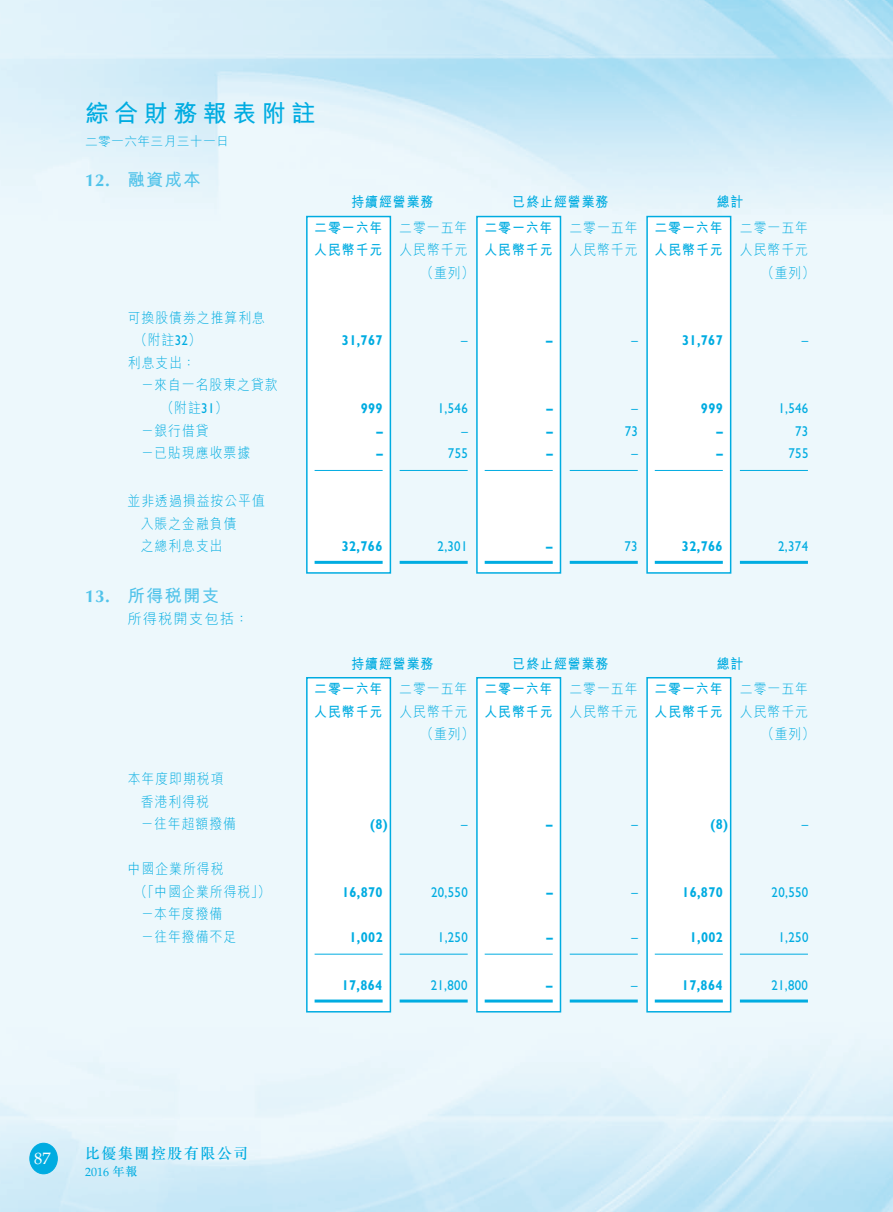
<style>
.page{position:relative;width:893px;height:1212px;background:#fff}
.page>*{position:absolute;margin:0;border:0;box-sizing:border-box;transform-origin:0 0}
.t1{font:700 24px "M Hei HK";letter-spacing:.23em;color:#00ace1}
.t2{font:700 17.25px "M Hei HK";letter-spacing:.08em;color:#51c3ea}
.t3{font:700 17.25px "Optima LT Std";color:#51c3ea}
.t4{font:16.5px "Palatino LT Std";color:#fff}
.t5{font:500 15px "M Sung HK";letter-spacing:.1em;color:#00ace1}
.t6{font:300 14.25px/22.5px "M Hei HK";letter-spacing:.08em;color:#00ace1;scale:.9 1}
.t7{font:700 14.25px "M Hei HK";letter-spacing:.08em;color:#00ace1;scale:.9 1}
.t8{font:700 14.25px "Gill Sans Std";letter-spacing:.03em;color:#00ace1;scale:.9 1}
.t9{font:14.25px "Gill Sans Std";letter-spacing:.03em;color:#00ace1;scale:.9 1}
.t10{font:300 14.25px "M Hei HK";letter-spacing:.08em;color:#00ace1}
.t11{font:300 12.75px "M Hei HK";letter-spacing:.03em;color:#00ace1}
.t12{font:12px "Palatino LT Std";color:#00ace1}
.s1{font-family:"Gill Sans Std";font-weight:400}
.s2{font-family:"M Sung HK";font-weight:500}
</style>
<div class="page">
<img style="left:0;top:0;width:893px;height:1212px">
<div style="left:30px;top:1143px;width:27px;height:30px;background:#00ace1;border-radius:50%"></div>
<div style="left:30px;top:1143px;width:27px;height:31px;border:1px solid #00ace1;border-radius:50%"></div>
<div style="left:30px;top:1143px;width:27px;height:30px;border:1px solid #00ace1;border-radius:50%"></div>
<div style="left:306px;top:216px;width:85px;height:358px;background:#fff;border:2px solid #00ace1"></div>
<div style="left:476px;top:216px;width:85px;height:358px;background:#fff;border:2px solid #00ace1"></div>
<div style="left:646px;top:216px;width:85px;height:358px;background:#fff;border:2px solid #00ace1"></div>
<hr style="left:315px;top:470px;width:68px;height:1px;background:#00ace1">
<hr style="left:400px;top:470px;width:68px;height:1px;background:#00ace1">
<hr style="left:485px;top:470px;width:68px;height:1px;background:#00ace1">
<hr style="left:570px;top:470px;width:68px;height:1px;background:#00ace1">
<hr style="left:655px;top:470px;width:68px;height:1px;background:#00ace1">
<hr style="left:740px;top:470px;width:68px;height:1px;background:#00ace1">
<hr style="left:315px;top:561px;width:68px;height:3px;background:#00ace1">
<hr style="left:400px;top:561px;width:68px;height:3px;background:#00ace1">
<hr style="left:485px;top:561px;width:68px;height:3px;background:#00ace1">
<hr style="left:570px;top:561px;width:68px;height:3px;background:#00ace1">
<hr style="left:655px;top:561px;width:68px;height:3px;background:#00ace1">
<hr style="left:740px;top:561px;width:68px;height:3px;background:#00ace1">
<div style="left:306px;top:677px;width:85px;height:335px;background:#fff;border:2px solid #00ace1"></div>
<div style="left:476px;top:677px;width:85px;height:335px;background:#fff;border:2px solid #00ace1"></div>
<div style="left:646px;top:677px;width:85px;height:335px;background:#fff;border:2px solid #00ace1"></div>
<hr style="left:315px;top:954px;width:68px;height:1px;background:#00ace1">
<hr style="left:400px;top:954px;width:68px;height:1px;background:#00ace1">
<hr style="left:485px;top:954px;width:68px;height:1px;background:#00ace1">
<hr style="left:570px;top:954px;width:68px;height:1px;background:#00ace1">
<hr style="left:655px;top:954px;width:68px;height:1px;background:#00ace1">
<hr style="left:740px;top:954px;width:68px;height:1px;background:#00ace1">
<hr style="left:315px;top:999px;width:68px;height:3px;background:#00ace1">
<hr style="left:400px;top:999px;width:68px;height:3px;background:#00ace1">
<hr style="left:485px;top:999px;width:68px;height:3px;background:#00ace1">
<hr style="left:570px;top:999px;width:68px;height:3px;background:#00ace1">
<hr style="left:655px;top:999px;width:68px;height:3px;background:#00ace1">
<hr style="left:740px;top:999px;width:68px;height:3px;background:#00ace1">
<h1 class="t1" style="left:85px;top:95px;width:232px">綜合財務報表附註</h1>
<p class="t11" style="left:85px;top:132px;width:145px">二零一六年三月三十一日</p>
<p class="t3" style="left:85px;top:170px;width:26px">12.</p>
<p class="t2" style="left:128px;top:167px;width:75px">融資成本</p>
<p class="t7" style="left:351px;top:192px;width:93px">持續經營業務</p>
<p class="t7" style="left:513px;top:192px;width:108px">已終止經營業務</p>
<p class="t7" style="left:717px;top:192px;width:31px">總計</p>
<p class="t7" style="left:314px;top:217px;width:77px">二零一六年</p>
<p class="t6" style="left:399px;top:216px;width:77px">二零一五年</p>
<p class="t7" style="left:484px;top:217px;width:77px">二零一六年</p>
<p class="t6" style="left:569px;top:216px;width:77px">二零一五年</p>
<p class="t7" style="left:654px;top:217px;width:77px">二零一六年</p>
<p class="t6" style="left:740px;top:216px;width:77px">二零一五年</p>
<p class="t7" style="left:314px;top:240px;width:77px">人民幣千元</p>
<p class="t6" style="left:399px;top:238px;width:77px">人民幣千元</p>
<p class="t7" style="left:484px;top:240px;width:77px">人民幣千元</p>
<p class="t6" style="left:569px;top:238px;width:77px">人民幣千元</p>
<p class="t7" style="left:655px;top:240px;width:77px">人民幣千元</p>
<p class="t6" style="left:740px;top:238px;width:77px">人民幣千元</p>
<p class="t6" style="left:421px;top:261px;width:60px">（重列）</p>
<p class="t6" style="left:761px;top:261px;width:60px">（重列(</p>
<p class="t6" style="left:128px;top:306px;width:154px">可換股債劵之推算利息</p>
<p class="t6" style="left:135px;top:328px;width:75px">（附註<span class="s1">32</span>(</p>
<p class="t6" style="left:128px;top:351px;width:76px">利息支出：</p>
<p class="t6" style="left:141px;top:373px;width:153px">－來自一名股東之貸款</p>
<p class="t8" style="left:342px;top:332px;width:47px">31,767</p>
<p class="t9" style="left:461px;top:332px;width:9px">–</p>
<p class="t8" style="left:546px;top:332px;width:9px">–</p>
<p class="t9" style="left:631px;top:332px;width:9px">–</p>
<p class="t8" style="left:682px;top:332px;width:47px">31,767</p>
<p class="t9" style="left:802px;top:332px;width:9px">–</p>
<p class="t6" style="left:161px;top:396px;width:75px">（附註<span class="s1">31</span>(</p>
<p class="t8" style="left:361px;top:400px;width:26px">999</p>
<p class="t9" style="left:438px;top:400px;width:35px">1,546</p>
<p class="t8" style="left:546px;top:400px;width:9px">–</p>
<p class="t9" style="left:631px;top:400px;width:9px">–</p>
<p class="t8" style="left:701px;top:400px;width:26px">999</p>
<p class="t9" style="left:778px;top:400px;width:35px">1,546</p>
<p class="t6" style="left:141px;top:418px;width:76px">－銀行借貸</p>
<p class="t8" style="left:376px;top:422px;width:9px">–</p>
<p class="t9" style="left:461px;top:422px;width:9px">–</p>
<p class="t8" style="left:546px;top:422px;width:9px">–</p>
<p class="t9" style="left:625px;top:422px;width:16px">73</p>
<p class="t8" style="left:717px;top:422px;width:9px">–</p>
<p class="t9" style="left:795px;top:422px;width:16px">73</p>
<p class="t6" style="left:141px;top:441px;width:123px">－已貼現應收票據</p>
<p class="t6" style="left:141px;top:489px;width:139px;text-indent:-13px">並非透過損益按公平值入賬之金融負債</p>
<p class="t8" style="left:376px;top:445px;width:9px">–</p>
<p class="t9" style="left:448px;top:445px;width:24px">755</p>
<p class="t8" style="left:546px;top:445px;width:9px">–</p>
<p class="t9" style="left:632px;top:445px;width:9px">–</p>
<p class="t8" style="left:717px;top:445px;width:9px">–</p>
<p class="t9" style="left:788px;top:445px;width:24px">755</p>
<p class="t3" style="left:85px;top:586px;width:26px">13.</p>
<p class="t6" style="left:141px;top:534px;width:93px">之總利息支出</p>
<p class="t2" style="left:128px;top:583px;width:93px">所得稅開支</p>
<p class="t8" style="left:342px;top:538px;width:47px">32,766</p>
<p class="t9" style="left:438px;top:538px;width:35px">2,301</p>
<p class="t8" style="left:546px;top:538px;width:9px">–</p>
<p class="t9" style="left:624px;top:538px;width:16px">73</p>
<p class="t8" style="left:682px;top:538px;width:47px">32,766</p>
<p class="t9" style="left:778px;top:538px;width:35px">2,374</p>
<p class="t10" style="left:128px;top:608px;width:123px">所得稅開支包括：</p>
<p class="t7" style="left:351px;top:653px;width:93px">持續經營業務</p>
<p class="t7" style="left:513px;top:653px;width:108px">已終止經營業務</p>
<p class="t7" style="left:717px;top:653px;width:31px">總計</p>
<p class="t7" style="left:314px;top:678px;width:77px">二零一六年</p>
<p class="t6" style="left:399px;top:677px;width:77px">二零一五年</p>
<p class="t7" style="left:484px;top:678px;width:77px">二零一六年</p>
<p class="t6" style="left:569px;top:677px;width:77px">二零一五年</p>
<p class="t7" style="left:654px;top:678px;width:77px">二零一六年</p>
<p class="t6" style="left:740px;top:677px;width:77px">二零一五年</p>
<p class="t7" style="left:314px;top:701px;width:77px">人民幣千元</p>
<p class="t6" style="left:399px;top:700px;width:77px">人民幣千元</p>
<p class="t7" style="left:484px;top:701px;width:77px">人民幣千元</p>
<p class="t6" style="left:569px;top:700px;width:77px">人民幣千元</p>
<p class="t7" style="left:655px;top:701px;width:77px">人民幣千元</p>
<p class="t6" style="left:740px;top:700px;width:77px">人民幣千元</p>
<p class="t6" style="left:421px;top:722px;width:60px">（重列）</p>
<p class="t6" style="left:761px;top:722px;width:60px">（重列(</p>
<p class="t6" style="left:128px;top:767px;width:108px;text-align:center">本年度即期稅項香港利得稅</p>
<p class="t6" style="left:141px;top:812px;width:107px">－往年超額撥備</p>
<p class="t6" style="left:128px;top:857px;width:108px">中國企業所得稅</p>
<p class="t8" style="left:370px;top:816px;width:21px">(8)</p>
<p class="t9" style="left:461px;top:816px;width:9px">–</p>
<p class="t8" style="left:546px;top:816px;width:9px">–</p>
<p class="t9" style="left:631px;top:816px;width:9px">–</p>
<p class="t8" style="left:710px;top:816px;width:21px">(8)</p>
<p class="t9" style="left:802px;top:816px;width:9px">–</p>
<p class="t6" style="left:141px;top:880px;width:145px;text-indent:-7px">（「中國企業所得稅 (「－本年度撥備</p>
<p class="t8" style="left:342px;top:883px;width:47px">16,870</p>
<p class="t9" style="left:431px;top:884px;width:42px">20,550</p>
<p class="t8" style="left:546px;top:883px;width:9px">–</p>
<p class="t9" style="left:631px;top:884px;width:9px">–</p>
<p class="t8" style="left:682px;top:883px;width:47px">16,870</p>
<p class="t9" style="left:772px;top:884px;width:42px">20,550</p>
<p class="t6" style="left:141px;top:925px;width:107px">－往年撥備不足</p>
<p class="t8" style="left:350px;top:928px;width:38px">1,002</p>
<p class="t9" style="left:438px;top:929px;width:35px">1,250</p>
<p class="t8" style="left:546px;top:928px;width:9px">–</p>
<p class="t9" style="left:631px;top:929px;width:9px">–</p>
<p class="t8" style="left:690px;top:928px;width:38px">1,002</p>
<p class="t9" style="left:778px;top:929px;width:35px">1,250</p>
<p class="t8" style="left:342px;top:976px;width:47px">17,864</p>
<p class="t9" style="left:431px;top:977px;width:42px">21,800</p>
<p class="t8" style="left:546px;top:976px;width:9px">–</p>
<p class="t9" style="left:631px;top:977px;width:9px">–</p>
<p class="t8" style="left:682px;top:976px;width:47px">17,864</p>
<p class="t9" style="left:771px;top:977px;width:42px">21,800</p>
<p class="t4" style="left:34px;top:1148px;width:18px">87</p>
<p class="t5" style="left:85px;top:1143px;width:165px">比優集團控股有限公司</p>
<p class="t12" style="left:85px;top:1164px;width:54px">2016 <span class="s2">年報</span></p>
</div>
